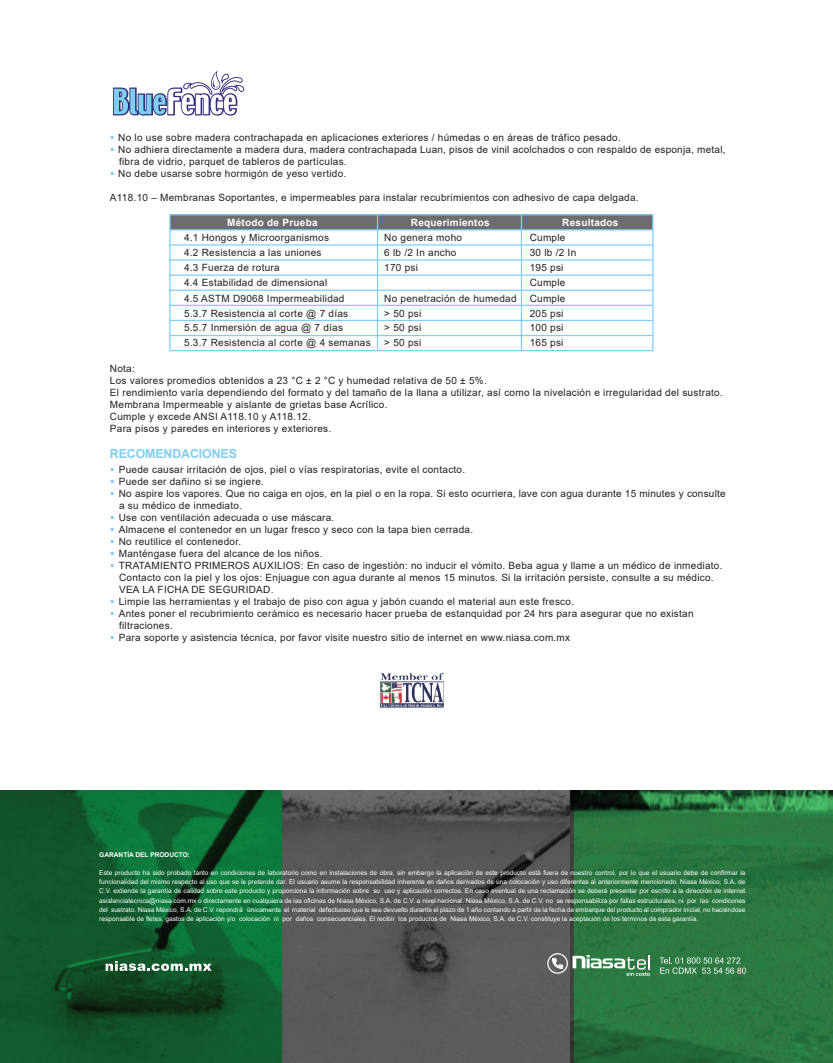
<style>
.page{position:relative;width:833px;height:1063px;background:#fff}
.page>*{position:absolute;margin:0;border:0;box-sizing:border-box;transform-origin:0 0}
.t1{font:700 12.38px "Arial";letter-spacing:-.01em;color:#80cef3}
.t2{font:10px/12px "Arial";letter-spacing:.025em;color:#231f20}
.t3{font:700 10px "Arial";letter-spacing:.025em;color:#fff}
.t4{font:6.62px/9.2px "Arial";color:#fff;text-align:justify}
.t5{font:700 6.62px "Arial";color:#fff}
.s1{font-weight:900;color:#80cef3}
</style>
<div class="page">
<img style="left:0;top:790px;width:832px;height:273px">
<svg style="left:106px;top:961px;width:106px;height:10px"></svg>
<svg style="left:546px;top:953px;width:104px;height:23px;background:#6d9678"></svg>
<svg style="left:659px;top:957px;width:87px;height:17px"></svg>
<img style="left:379px;top:673px;width:65px;height:35px">
<svg style="left:113px;top:71px;width:132px;height:45px"></svg>
<div style="left:170px;top:215px;width:483px;height:15px;background:#6c6d70"></div>
<div style="left:169px;top:214px;width:484px;height:137px;border:1px solid #80cef3"></div>
<hr style="left:169px;top:229px;width:484px;height:1px;background:#80cef3">
<hr style="left:169px;top:244px;width:484px;height:2px;background:#80cef3">
<hr style="left:169px;top:259px;width:484px;height:2px;background:#80cef3">
<hr style="left:169px;top:275px;width:484px;height:1px;background:#80cef3">
<hr style="left:169px;top:290px;width:484px;height:1px;background:#80cef3">
<hr style="left:169px;top:305px;width:484px;height:1px;background:#80cef3">
<hr style="left:169px;top:320px;width:484px;height:1px;background:#80cef3">
<hr style="left:169px;top:335px;width:484px;height:1px;background:#80cef3">
<hr style="left:521px;top:215px;width:1px;height:136px;background:#80cef3">
<hr style="left:377px;top:215px;width:1px;height:136px;background:#80cef3">
<p class="t2" style="left:110px;top:131px;width:512px"><span class="s1">•</span> No lo use sobre madera contrachapada en aplicaciones exteriores / húmedas o en áreas de tráfico pesado.</p>
<p class="t2" style="left:119px;top:143px;width:608px;text-indent:-9px"><span class="s1">•</span> No adhiera directamente a madera dura, madera contrachapada Luan, pisos de vinil acolchados o con respaldo de esponja, metal, fibra de vidrio, parquet de tableros de partículas.</p>
<p class="t2" style="left:110px;top:167px;width:238px"><span class="s1">•</span> No debe usarse sobre hormigón de yeso vertido.</p>
<p class="t2" style="left:110px;top:191px;width:530px">A118.10 – Membranas Soportantes, e impermeables para instalar recubrimientos con adhesivo de capa delgada.</p>
<p class="t3" style="left:227px;top:215px;width:92px">Método de Prueba</p>
<p class="t2" style="left:184px;top:232px;width:146px">4.1 Hongos y Microorganismos</p>
<p class="t2" style="left:384px;top:232px;width:79px">No genera moho</p>
<p class="t2" style="left:529px;top:232px;width:37px">Cumple</p>
<p class="t2" style="left:184px;top:247px;width:139px">4.2 Resistencia a las uniones</p>
<p class="t2" style="left:384px;top:247px;width:74px">6 lb /2 In ancho</p>
<p class="t2" style="left:529px;top:247px;width:48px">30 lb /2 In</p>
<p class="t2" style="left:184px;top:262px;width:97px">4.3 Fuerza de rotura</p>
<p class="t2" style="left:384px;top:262px;width:35px">170 psi</p>
<p class="t2" style="left:529px;top:262px;width:35px">195 psi</p>
<p class="t2" style="left:184px;top:276px;width:145px">4.4 Estabilidad de dimensional</p>
<p class="t2" style="left:529px;top:276px;width:37px">Cumple</p>
<p class="t2" style="left:184px;top:292px;width:162px">4.5 ASTM D9068 Impermeabilidad</p>
<p class="t2" style="left:384px;top:292px;width:134px">No penetración de humedad</p>
<p class="t2" style="left:529px;top:292px;width:37px">Cumple</p>
<p class="t2" style="left:184px;top:307px;width:166px">5.3.7 Resistencia al corte @ 7 días</p>
<p class="t2" style="left:384px;top:307px;width:39px">&gt; 50 psi</p>
<p class="t2" style="left:529px;top:307px;width:35px">205 psi</p>
<p class="t2" style="left:184px;top:322px;width:160px">5.5.7 Inmersión de agua @ 7 días</p>
<p class="t2" style="left:384px;top:322px;width:39px">&gt; 50 psi</p>
<p class="t2" style="left:529px;top:322px;width:35px">100 psi</p>
<p class="t2" style="left:184px;top:337px;width:188px">5.3.7 Resistencia al corte @ 4 semanas</p>
<p class="t2" style="left:384px;top:337px;width:39px">&gt; 50 psi</p>
<p class="t2" style="left:529px;top:337px;width:35px">165 psi</p>
<p class="t3" style="left:411px;top:215px;width:80px">Requerimientos</p>
<p class="t3" style="left:562px;top:215px;width:58px">Resultados</p>
<p class="t2" style="left:110px;top:363px;width:614px">Nota:<br>Los valores promedios obtenidos a 23 °C ± 2 °C y humedad relativa de 50 ± 5%.<br>El rendimiento varía dependiendo del formato y del tamaño de la llana a utilizar, así como la nivelación e irregularidad del sustrato.<br>Membrana Impermeable y aislante de grietas base Acrílico.<br>Cumple y excede ANSI A118.10 y A118.12.<br>Para pisos y paredes en interiores y exteriores.</p>
<p class="t2" style="left:110px;top:464px;width:357px"><span class="s1">•</span> Puede causar irritación de ojos, piel o vías respiratorias, evite el contacto.</p>
<p class="t2" style="left:110px;top:476px;width:155px"><span class="s1">•</span> Puede ser dañino si se ingiere.</p>
<p class="t2" style="left:119px;top:488px;width:608px;text-indent:-9px"><span class="s1">•</span> No aspire los vapores. Que no caiga en ojos, en la piel o en la ropa. Si esto ocurriera, lave con agua durante 15 minutes y consulte a su médico de inmediato.</p>
<p class="t2" style="left:110px;top:512px;width:226px"><span class="s1">•</span> Use con ventilación adecuada o use máscara.</p>
<p class="t2" style="left:110px;top:524px;width:364px"><span class="s1">•</span> Almacene el contenedor en un lugar fresco y seco con la tapa bien cerrada.</p>
<p class="t2" style="left:110px;top:536px;width:133px"><span class="s1">•</span> No reutilice el contenedor.</p>
<p class="t2" style="left:110px;top:548px;width:214px"><span class="s1">•</span> Manténgase fuera del alcance de los niños.</p>
<p class="t2" style="left:119px;top:560px;width:605px;text-indent:-9px"><span class="s1">•</span> TRATAMIENTO PRIMEROS AUXILIOS: En caso de ingestión: no inducir el vómito. Beba agua y llame a un médico de inmediato.<br>Contacto con la piel y los ojos: Enjuague con agua durante al menos 15 minutos. Si la irritación persiste, consulte a su médico.<br>VEA LA FICHA DE SEGURIDAD.</p>
<p class="t2" style="left:110px;top:596px;width:466px"><span class="s1">•</span> Limpie las herramientas y el trabajo de piso con agua y jabón cuando el material aun este fresco.</p>
<p class="t2" style="left:119px;top:608px;width:576px;text-indent:-9px"><span class="s1">•</span> Antes poner el recubrimiento cerámico es necesario hacer prueba de estanquidad por 24 hrs para asegurar que no existan filtraciones.</p>
<p class="t2" style="left:110px;top:632px;width:462px"><span class="s1">•</span> Para soporte y asistencia técnica, por favor visite nuestro sitio de internet en www.niasa.com.mx</p>
<p class="t1" style="left:110px;top:445px;width:128px">RECOMENDACIONES</p>
<p class="t5" style="left:99px;top:850px;width:92px">GARANTÍA DEL PRODUCTO:</p>
<p class="t4" style="left:99px;top:868px;width:648px">Este producto ha sido probado tanto en condiciones de laboratorio como en instalaciones de obra, sin embargo la aplicación de este producto está fuera de nuestro control, por lo que el usuario debe de confirmar la funcionalidad del mismo respecto al uso que se le pretende dar. El usuario asume la responsabilidad inherente en daños derivados de una colocación y uso diferentes al anteriormente mencionado. Niasa México, S.A. de C.V. extiende la garantía de calidad sobre este producto y proporciona la información sobre su uso y aplicación correctos. En caso eventual de una reclamación se deberá presentar por escrito a la dirección de internet asistenciatecnica@niasa.com.mx o directamente en cualquiera de las oficinas de Niasa México, S.A. de C.V. a nivel nacional. Niasa México, S.A. de C.V. no se responsabiliza por fallas estructurales, ni por las condicones del sustrato. Niasa México, S.A. de C.V. repondrá únicamente el material defectuoso que le sea devuelto durante el plazo de 1 año contando a partir de la fecha de embarque del producto al comprador inicial, no haciéndose responsable de fletes, gastos de aplicación y/o colocación ni por daños consecuenciales. El recibir los productos de Niasa México, S.A. de C.V. constituye la aceptación de los términos de esta garantía.</p>
</div>
